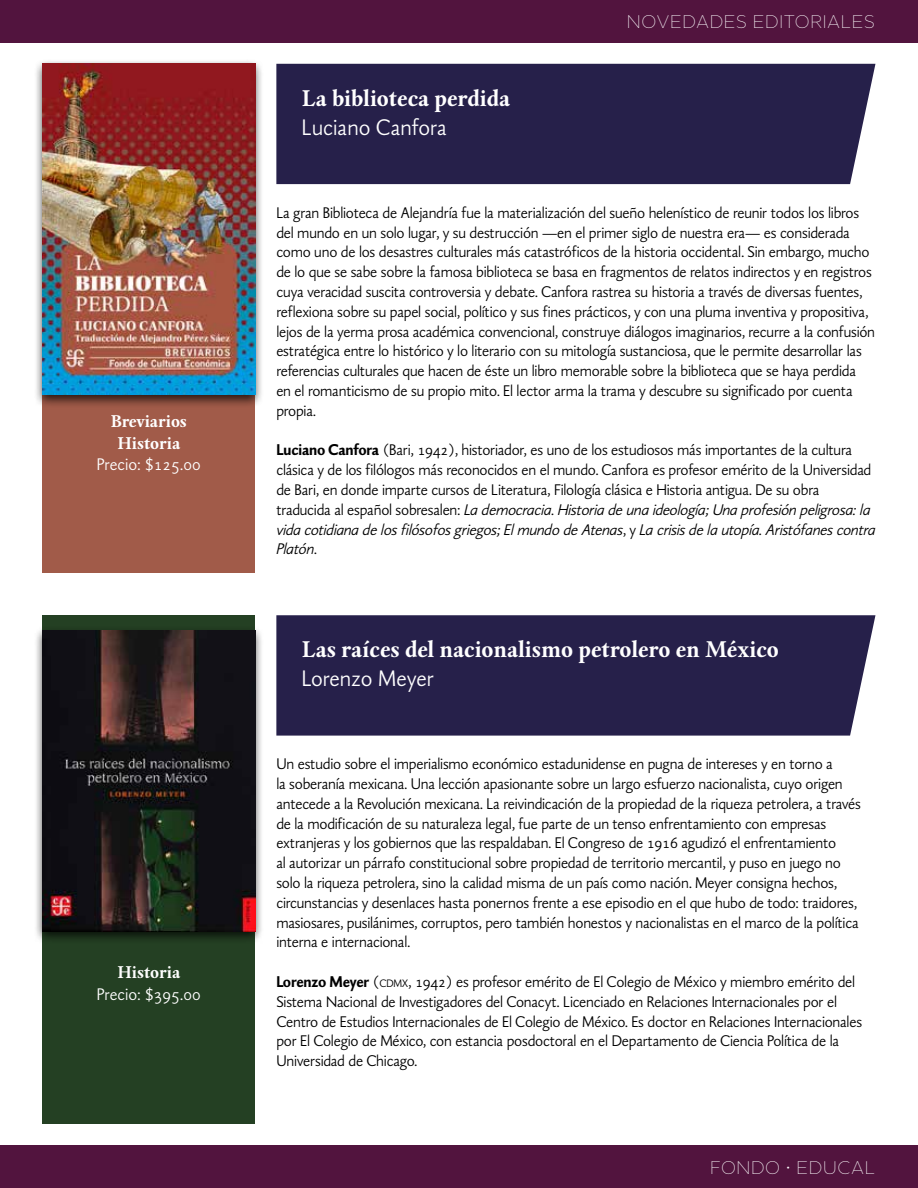
<style>
.page{position:relative;width:918px;height:1188px;background:#fff}
.page>*{position:absolute;margin:0;border:0;box-sizing:border-box;transform-origin:0 0}
.t1{font:700 24px "Fondo";color:#fff}
.t2{font:24px "Fondo Sans";color:#fff}
.t3{font:18px "Minaxi Hairline Text";color:#fff}
.t4{font:18px "Fondo Sans";color:#fff}
.t5{font:700 18px/21.6px "Fondo";color:#fff;text-align:center}
.t6{font:16.5px/19.8px "Fondo Sans";letter-spacing:-.015em;color:#000}
.s1{font-weight:700}
.s2{font-style:italic}
.s3{font-size:11.55px}
</style>
<div class="page">
<div style="left:0;top:1145px;width:918px;height:43px;background:#52143e"></div>
<div style="left:0;top:0;width:918px;height:43px;background:#52143e"></div>
<div style="left:43px;top:64px;width:212px;height:509px;background:#a15b49"></div>
<div style="left:43px;top:615px;width:212px;height:509px;background:#244023"></div>
<div style="left:34px;top:59px;width:230px;height:349px;background:#000;opacity:.75"></div>
<img style="left:43px;top:64px;width:212px;height:331px">
<div style="left:34px;top:625px;width:230px;height:319px;background:#000;opacity:.75"></div>
<img style="left:43px;top:630px;width:212px;height:301px">
<div style="left:276px;top:64px;width:599px;height:120px;background:#26204a"></div>
<div style="left:276px;top:615px;width:599px;height:121px;background:#26204a"></div>
<p class="t5" style="left:111px;top:410px;width:78px">Breviarios<br>Historia</p>
<p class="t4" style="left:97px;top:455px;width:106px">Precio: $125.00</p>
<p class="t5" style="left:117px;top:962px;width:64px">Historia</p>
<p class="t4" style="left:97px;top:985px;width:106px">Precio: $395.00</p>
<h1 class="t1" style="left:302px;top:84px;width:210px">La biblioteca perdida</h1>
<h1 class="t2" style="left:302px;top:114px;width:147px">Luciano Canfora</h1>
<p class="t3" style="left:627px;top:11px;width:250px">NOVEDADES EDITORIALES</p>
<p class="t6" style="left:276px;top:203px;width:600px">La gran Biblioteca de Alejandría fue la materialización del sueño helenístico de reunir todos los libros del mundo en un solo lugar, y su destrucción —en el primer siglo de nuestra era— es considerada como uno de los desastres culturales más catastróficos de la historia occidental. Sin embargo, mucho de lo que se sabe sobre la famosa biblioteca se basa en fragmentos de relatos indirectos y en registros cuya veracidad suscita controversia y debate. Canfora rastrea su historia a través de diversas fuentes, reflexiona sobre su papel social, político y sus fines prácticos, y con una pluma inventiva y propositiva, lejos de la yerma prosa académica convencional, construye diálogos imaginarios, recurre a la confusión estratégica entre lo histórico y lo literario con su mitología sustanciosa, que le permite desarrollar las referencias culturales que hacen de éste un libro memorable sobre la biblioteca que se haya perdida<br>en el romanticismo de su propio mito. El lector arma la trama y descubre su significado por cuenta propia.</p>
<p class="t6" style="left:276px;top:440px;width:601px"><span class="s1">Luciano Canfora</span> (Bari, 1942), historiador, es uno de los estudiosos más importantes de la cultura clásica y de los filólogos más reconocidos en el mundo. Canfora es profesor emérito de la Universidad de Bari, en donde imparte cursos de Literatura, Filología clásica e Historia antigua. De su obra traducida al español sobresalen: <span class="s2">La democracia. Historia de una ideología; Una profesión peligrosa: la vida cotidiana de los filósofos griegos; El mundo de Atenas</span>, y <span class="s2">La crisis de la utopía. Aristófanes contra Platón</span>.</p>
<h1 class="t1" style="left:302px;top:636px;width:479px">Las raíces del nacionalismo petrolero en México</h1>
<h1 class="t2" style="left:302px;top:665px;width:134px">Lorenzo Meyer</h1>
<p class="t6" style="left:276px;top:754px;width:586px">Un estudio sobre el imperialismo económico estadunidense en pugna de intereses y en torno a<br>la soberanía mexicana. Una lección apasionante sobre un largo esfuerzo nacionalista, cuyo origen antecede a la Revolución mexicana. La reivindicación de la propiedad de la riqueza petrolera, a través de la modificación de su naturaleza legal, fue parte de un tenso enfrentamiento con empresas extranjeras y los gobiernos que las respaldaban. El Congreso de 1916 agudizó el enfrentamiento<br>al autorizar un párrafo constitucional sobre propiedad de territorio mercantil, y puso en juego no solo la riqueza petrolera, sino la calidad misma de un país como nación. Meyer consigna hechos, circunstancias y desenlaces hasta ponernos frente a ese episodio en el que hubo de todo: traidores, masiosares, pusilánimes, corruptos, pero también honestos y nacionalistas en el marco de la política interna e internacional.</p>
<p class="t6" style="left:276px;top:972px;width:587px"><span class="s1">Lorenzo Meyer</span> (<span class="s3">CDMX</span>, 1942) es profesor emérito de El Colegio de México y miembro emérito del Sistema Nacional de Investigadores del Conacyt. Licenciado en Relaciones Internacionales por el Centro de Estudios Internacionales de El Colegio de México. Es doctor en Relaciones Internacionales por El Colegio de México, con estancia posdoctoral en el Departamento de Ciencia Política de la Universidad de Chicago.</p>
<p class="t3" style="left:710px;top:1157px;width:167px">FONDO • EDUCAL</p>
</div>
